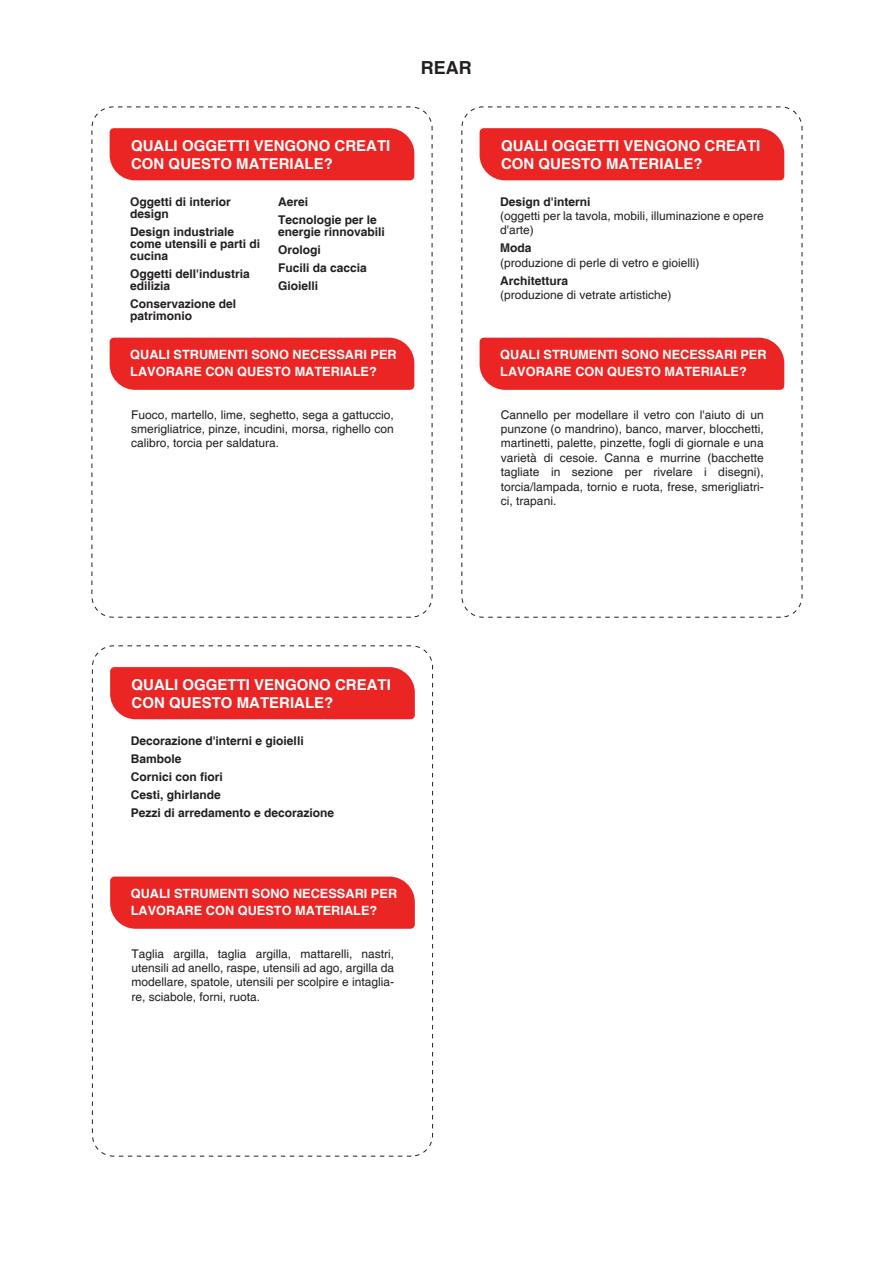
<style>
.page{position:relative;width:893px;height:1263px;background:#fff}
.page>*{position:absolute;margin:0;border:0;box-sizing:border-box;transform-origin:0 0}
.t1{font:700 18px "Helvetica";color:#231f20}
.t2{font:700 15px/18px "Helvetica";color:#fff}
.t3{font:700 12.75px/16.5px "Helvetica";color:#fff}
.t4{font:12px/14.4px "Helvetica";color:#231f20;text-align:justify}
.t5{font:700 12px/18px "Helvetica";color:#231f20}
</style>
<div class="page">
<div style="left:110px;top:128px;width:304px;height:52px;background:#ea2523"></div>
<div style="left:110px;top:338px;width:304px;height:52px;background:#ea2523"></div>
<div style="left:480px;top:128px;width:304px;height:52px;background:#ea2523"></div>
<div style="left:480px;top:338px;width:304px;height:52px;background:#ea2523"></div>
<div style="left:110px;top:667px;width:305px;height:52px;background:#ea2523"></div>
<div style="left:110px;top:876px;width:305px;height:53px;background:#ea2523"></div>
<h1 class="t1" style="left:421px;top:56px;width:52px">REAR</h1>
<p class="t2" style="left:131px;top:138px;width:261px">QUALI OGGETTI VENGONO CREATI<br>CON QUESTO MATERIALE?</p>
<p class="t5" style="left:130px;top:196px;width:102px;line-height:12px">Oggetti di interior design</p>
<p class="t5" style="left:130px;top:226px;width:132px;line-height:12px">Design industriale come utensili e parti di cucina</p>
<p class="t5" style="left:130px;top:268px;width:121px;line-height:12px">Oggetti dell'industria edilizia</p>
<p class="t5" style="left:130px;top:298px;width:108px;line-height:12px">Conservazione del patrimonio</p>
<p class="t5" style="left:278px;top:193px;width:100px">Aerei<br>Tecnologie per le</p>
<p class="t5" style="left:278px;top:223px;width:108px">energie rinnovabili<br>Orologi<br>Fucili da caccia<br>Gioielli</p>
<p class="t3" style="left:130px;top:347px;width:268px">QUALI STRUMENTI SONO NECESSARI PER<br>LAVORARE CON QUESTO MATERIALE?</p>
<p class="t4" style="left:131px;top:408px;width:264px">Fuoco, martello, lime, seghetto, sega a gattuccio, smerigliatrice, pinze, incudini, morsa, righello con calibro, torcia per saldatura.</p>
<p class="t2" style="left:501px;top:138px;width:261px">QUALI OGGETTI VENGONO CREATI<br>CON QUESTO MATERIALE?</p>
<p class="t5" style="left:500px;top:193px;width:92px">Design d'interni</p>
<p class="t4" style="left:500px;top:209px;width:265px">(oggetti per la tavola, mobili, illuminazione e opere d'arte)</p>
<p class="t5" style="left:500px;top:240px;width:33px">Moda</p>
<p class="t4" style="left:500px;top:256px;width:201px">(produzione di perle di vetro e gioielli)</p>
<p class="t5" style="left:500px;top:272px;width:70px">Architettura</p>
<p class="t4" style="left:500px;top:288px;width:173px">(produzione di vetrate artistiche)</p>
<p class="t3" style="left:500px;top:347px;width:268px">QUALI STRUMENTI SONO NECESSARI PER<br>LAVORARE CON QUESTO MATERIALE?</p>
<p class="t4" style="left:501px;top:408px;width:264px">Cannello per modellare il vetro con l'aiuto di un punzone (o mandrino), banco, marver, blocchetti, martinetti, palette, pinzette, fogli di giornale e una varietà di cesoie. Canna e murrine (bacchette tagliate in sezione per rivelare i disegni), torcia/lampada, tornio e ruota, frese, smerigliatri&shy;ci, trapani.</p>
<p class="t2" style="left:132px;top:677px;width:261px">QUALI OGGETTI VENGONO CREATI<br>CON QUESTO MATERIALE?</p>
<p class="t5" style="left:131px;top:732px;width:205px">Decorazione d'interni e gioielli<br>Bambole<br>Cornici con fiori<br>Cesti, ghirlande<br>Pezzi di arredamento e decorazione</p>
<p class="t3" style="left:131px;top:886px;width:268px">QUALI STRUMENTI SONO NECESSARI PER<br>LAVORARE CON QUESTO MATERIALE?</p>
<p class="t4" style="left:132px;top:946px;width:264px">Taglia argilla, taglia argilla, mattarelli, nastri, utensili ad anello, raspe, utensili ad ago, argilla da modellare, spatole, utensili per scolpire e intaglia&shy;re, sciabole, forni, ruota.</p>
</div>
